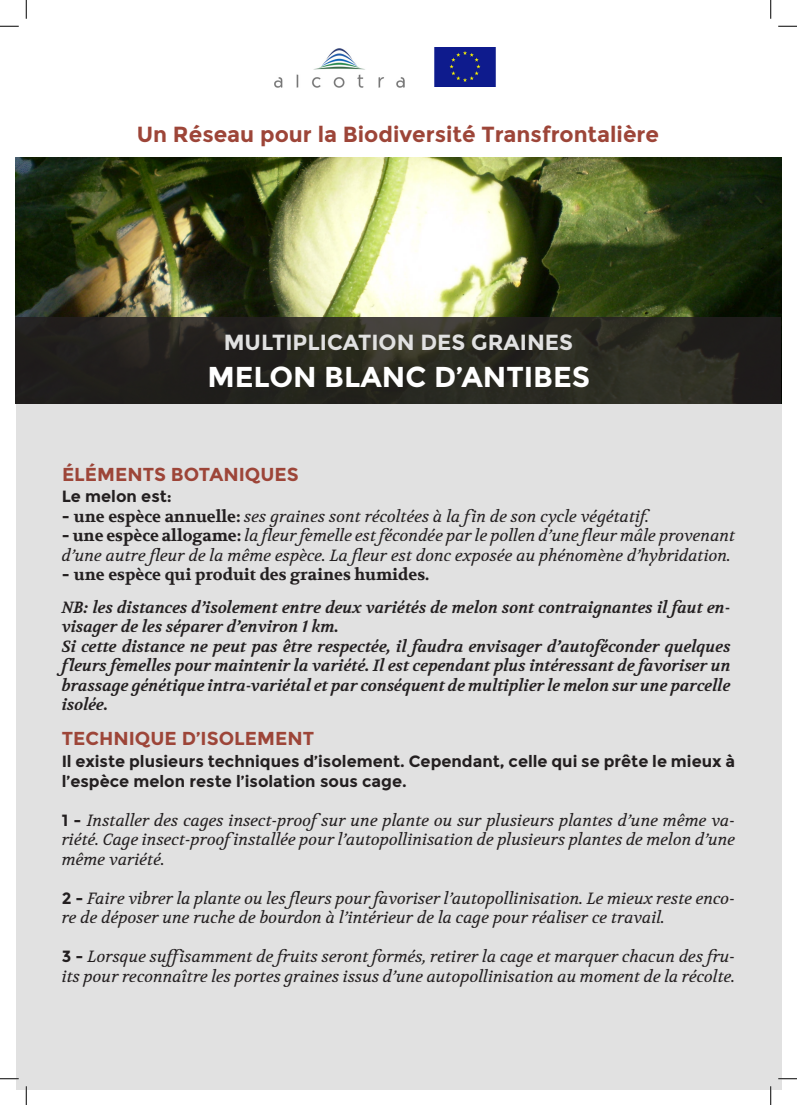
<style>
.page{position:relative;width:797px;height:1105px;background:#fff}
.page>*{position:absolute;margin:0;border:0;box-sizing:border-box;transform-origin:0 0}
.t1{font:700 28.75px "Montserrat";color:#fff}
.t2{font:700 21.88px "Montserrat";color:#9d4538}
.t3{font:700 21.88px "Montserrat";color:#e1e1e1}
.t4{font:700 18.75px "Montserrat";color:#9d4538}
.t5{font:italic 16.25px/19.5px "Volkhov";color:#231f20}
.t6{font:italic 700 16.25px/19.5px "Volkhov";color:#231f20}
.t7{font:700 16.25px/19.5px "Montserrat";color:#231f20}
.t8{font:700 16.25px "Volkhov";color:#231f20}
.s1{font-family:"Montserrat";font-weight:700;font-style:normal}
.s2{font-weight:700;font-style:normal}
.s3{font-family:"Montserrat"}
</style>
<div class="page">
<div style="left:16px;top:157px;width:765px;height:932px;background:#e1e1e1"></div>
<img style="left:434px;top:47px;width:62px;height:39px">
<img style="left:274px;top:48px;width:130px;height:39px">
<img style="left:16px;top:157px;width:765px;height:161px">
<svg style="left:16px;top:318px;width:765px;height:86px;background:#272620"></svg>
<svg style="left:0;top:25px;width:19px;height:2px"></svg>
<svg style="left:778px;top:25px;width:19px;height:2px"></svg>
<svg style="left:0;top:1078px;width:19px;height:1px"></svg>
<svg style="left:778px;top:1078px;width:19px;height:1px"></svg>
<svg style="left:25px;top:0;width:2px;height:19px"></svg>
<svg style="left:25px;top:1086px;width:2px;height:19px"></svg>
<svg style="left:770px;top:0;width:1px;height:19px"></svg>
<svg style="left:770px;top:1086px;width:1px;height:19px"></svg>
<p class="t2" style="left:137px;top:121px;width:523px">Un Réseau pour la Biodiversité Transfrontalière</p>
<p class="t3" style="left:224px;top:330px;width:351px">MULTIPLICATION DES GRAINES</p>
<p class="t1" style="left:207px;top:360px;width:384px">MELON BLANC D’ANTIBES</p>
<p class="t4" style="left:62px;top:463px;width:238px">ÉLÉMENTS BOTANIQUES</p>
<p class="t7" style="left:62px;top:487px;width:112px">Le melon est:</p>
<p class="t5" style="left:62px;top:507px;width:595px"><span class="s1">-</span> <span class="s2">une espèce annuelle:</span> ses graines sont récoltées à la fin de son cycle végétatif.</p>
<p class="t5" style="left:62px;top:526px;width:675px"><span class="s1">-</span> <span class="s2">une espèce allogame:</span> la fleur femelle est fécondée par le pollen d’une fleur mâle provenant d’une autre fleur de la même espèce. La fleur est donc exposée au phénomène d’hybridation.</p>
<p class="t8" style="left:62px;top:565px;width:369px"><span class="s3">-</span> une espèce qui produit des graines humides.</p>
<p class="t6" style="left:62px;top:598px;width:670px">NB: les distances d’isolement entre deux variétés de melon sont contraignantes il faut en&shy;visager de les séparer d’environ 1 km.</p>
<p class="t6" style="left:62px;top:637px;width:670px;text-align:justify">Si cette distance ne peut pas être respectée, il faudra envisager d’autoféconder quelques fleurs femelles pour maintenir la variété. Il est cependant plus intéressant de favoriser un brassage génétique intra-variétal et par conséquent de multiplier le melon sur une parcelle isolée.</p>
<p class="t4" style="left:62px;top:727px;width:254px">TECHNIQUE D’ISOLEMENT</p>
<p class="t7" style="left:62px;top:752px;width:675px">Il existe plusieurs techniques d’isolement. Cependant, celle qui se prête le mieux à l’espèce melon reste l’isolation sous cage.</p>
<p class="t5" style="left:62px;top:811px;width:675px;text-align:justify"><span class="s1">1 -</span> Installer des cages insect-proofsur une plante ou sur plusieurs plantes d’une même va&shy;riété. Cage insect-proofinstallée pour l’autopollinisation de plusieurs plantes de melon d’une même variété.</p>
<p class="t5" style="left:62px;top:889px;width:675px"><span class="s1">2 -</span> Faire vibrer la plante ou les fleurs pour favoriser l’autopollinisation. Le mieux reste enco&shy;re de déposer une ruche de bourdon à l’intérieur de la cage pour réaliser ce travail.</p>
<p class="t5" style="left:62px;top:947px;width:675px"><span class="s1">3 -</span> Lorsque suffisamment de fruits seront formés, retirer la cage et marquer chacun des fru&shy;its pour reconnaître les portes graines issus d’une autopollinisation au moment de la récolte.</p>
</div>
